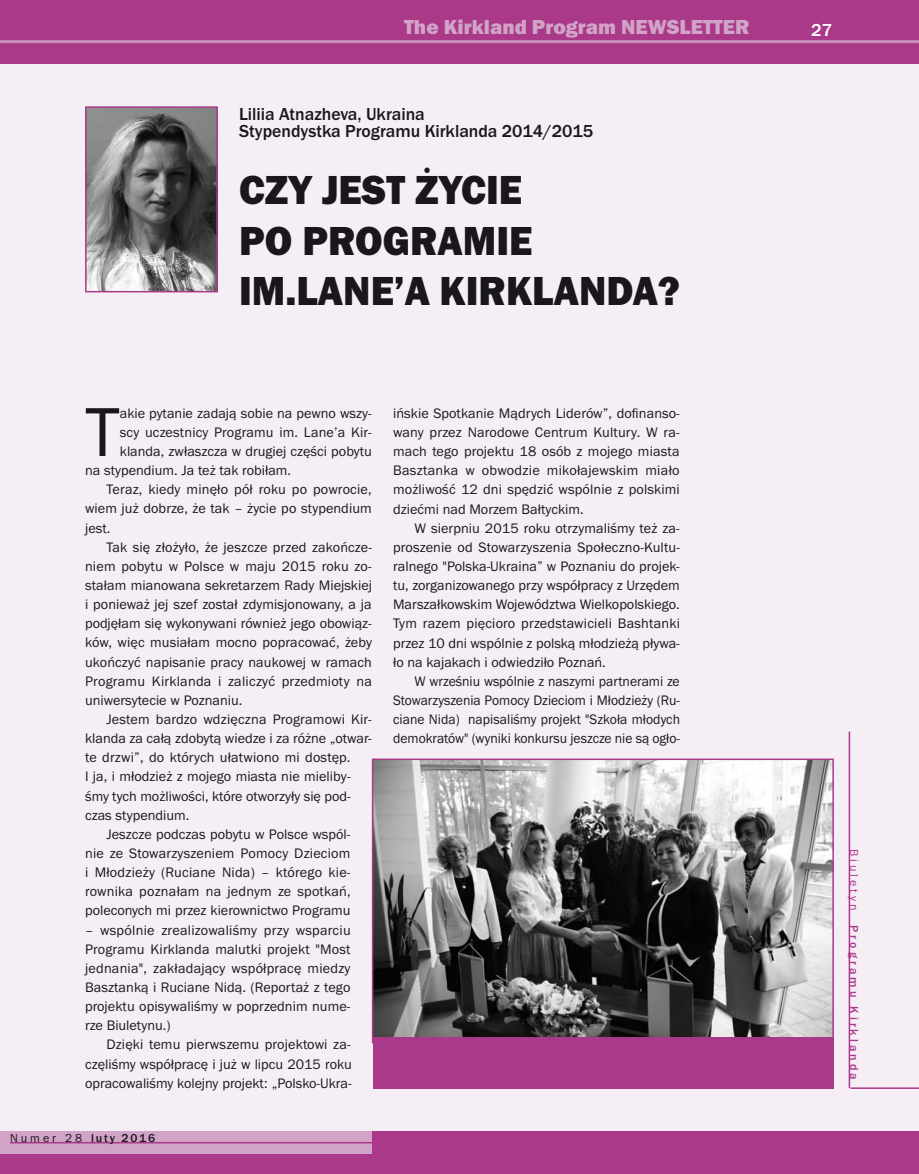
<style>
.page{position:relative;width:919px;height:1174px;background:#fff}
.page>*{position:absolute;margin:0;border:0;box-sizing:border-box;transform-origin:0 0}
.t1{font:71.55px "Franklin Got URWTCE Boo";color:#1a171c}
.t2{font:42px/50.4px "Franklin Got URWTCE Hea";color:#1a171c}
.t3{font:21px "Franklin Got URWTCE Hea";color:#d1a3c7}
.t4{font:500 18px/17.1px "Franklin Got URWTCE";color:#1a171c}
.t5{font:500 18px "Franklin Got URWTCE";color:#fff}
.t6{font:14.25px/19.2px "Franklin Got URWTCE Boo";letter-spacing:.005em;color:#1a171c;text-align:justify}
.t7{font:14.25px/19.2px "Franklin Got URWTCE Boo";letter-spacing:.005em;color:#1a171c;text-align:justify;scale:.96 1}
.t8{font:500 12px "Franklin Got URWTCE";letter-spacing:.25em;color:#aa398a}
.t9{font:500 12px "Franklin Got URWTCE";letter-spacing:.15em;color:#1a171c}
.s1{font-family:"Franklin Got URWTCE Boo";font-weight:400}
</style>
<div class="page">
<div style="left:0;top:0;width:918px;height:1174px;background:#f6eef5"></div>
<div style="left:0;top:0;width:918px;height:64px;background:#aa398a"></div>
<div style="left:0;top:1131px;width:918px;height:43px;background:#aa398a"></div>
<div style="left:0;top:1131px;width:372px;height:23px;background:#d1a3c7"></div>
<hr style="left:10px;top:1142px;width:369px;height:1px;background:#aa398a">
<hr style="left:0;top:40px;width:918px;height:3px;background:#c88fbb">
<hr style="left:848px;top:731px;width:2px;height:357px;background:#aa398a">
<hr style="left:850px;top:1087px;width:68px;height:2px;background:#aa398a">
<img style="left:375px;top:761px;width:455px;height:276px">
<div style="left:372px;top:758px;width:461px;height:285px;border:2px solid #aa398a"></div>
<div style="left:373px;top:1037px;width:460px;height:52px;background:#aa398a"></div>
<img style="left:88px;top:109px;width:127px;height:180px">
<div style="left:85px;top:106px;width:133px;height:186px;border:2px solid #aa398a"></div>
<h3 class="t3" style="left:404px;top:15px;width:347px">The Kirkland Program NEWSLETTER</h3>
<p class="t5" style="left:811px;top:20px;width:23px">27</p>
<p class="t4" style="left:239px;top:105px;width:355px">Liliia Atnazheva, Ukraina<br>Stypendystka Programu Kirklanda 2014/2015</p>
<h2 class="t2" style="left:239px;top:165px;width:442px">CZY JEST ŻYCIE<br>PO PROGRAMIE<br>IM.LANE’A KIRKLANDA?</h2>
<h1 class="t1" style="left:85px;top:392px;width:36px">T</h1>
<p class="t6" style="left:120px;top:403px;width:253px">akie pytanie zadają sobie na pewno wszy-</p>
<p class="t6" style="left:120px;top:423px;width:253px">scy uczestnicy Programu im. Lane’a Kir-</p>
<p class="t6" style="left:120px;top:442px;width:253px">klanda, zwłaszcza w drugiej części pobytu</p>
<p class="t6" style="left:85px;top:461px;width:207px">na stypendium. Ja też tak robiłam.</p>
<p class="t6" style="left:106px;top:480px;width:267px">Teraz, kiedy minęło pół roku po powrocie,</p>
<p class="t6" style="left:85px;top:499px;width:288px">wiem już dobrze, że tak – życie po stypendium</p>
<p class="t6" style="left:85px;top:518px;width:27px">jest.</p>
<p class="t6" style="left:106px;top:537px;width:267px">Tak się złożyło, że jeszcze przed zakończe-</p>
<p class="t6" style="left:85px;top:557px;width:288px">niem pobytu w Polsce w maju 2015 roku zo-</p>
<p class="t6" style="left:85px;top:576px;width:288px">stałam mianowana sekretarzem Rady Miejskiej</p>
<p class="t6" style="left:85px;top:595px;width:288px">i ponieważ jej szef został zdymisjonowany, a ja</p>
<p class="t6" style="left:85px;top:614px;width:288px">podjęłam się wykonywani również jego obowiąz-</p>
<p class="t6" style="left:85px;top:633px;width:288px">ków, więc musiałam mocno popracować, żeby</p>
<p class="t6" style="left:85px;top:652px;width:288px">ukończyć napisanie pracy naukowej w ramach</p>
<p class="t6" style="left:85px;top:671px;width:288px">Programu Kirklanda i zaliczyć przedmioty na</p>
<p class="t6" style="left:85px;top:690px;width:159px">uniwersytecie w Poznaniu.</p>
<p class="t6" style="left:106px;top:710px;width:267px">Jestem bardzo wdzięczna Programowi Kir-</p>
<p class="t6" style="left:85px;top:729px;width:288px">klanda za całą zdobytą wiedze i za różne „otwar-</p>
<p class="t6" style="left:85px;top:748px;width:267px">te drzwi”, do których ułatwiono mi dostęp.</p>
<p class="t6" style="left:85px;top:767px;width:267px">I ja, i młodzież z mojego miasta nie mieliby-</p>
<p class="t6" style="left:85px;top:786px;width:267px">śmy tych możliwości, które otworzyły się pod-</p>
<p class="t6" style="left:85px;top:805px;width:106px">czas stypendium.</p>
<p class="t6" style="left:106px;top:824px;width:245px">Jeszcze podczas pobytu w Polsce wspól-</p>
<p class="t6" style="left:85px;top:844px;width:267px">nie ze Stowarzyszeniem Pomocy Dzieciom</p>
<p class="t6" style="left:85px;top:863px;width:267px">i Młodzieży (Ruciane Nida) – którego kie-</p>
<p class="t6" style="left:85px;top:882px;width:267px">rownika poznałam na jednym ze spotkań,</p>
<p class="t6" style="left:85px;top:901px;width:267px">poleconych mi przez kierownictwo Programu</p>
<p class="t6" style="left:85px;top:920px;width:267px">– wspólnie zrealizowaliśmy przy wsparciu Programu Kirklanda malutki projekt "Most jednania", zakładający współpracę miedzy Basztanką i Ruciane Nidą. (Reportaż z tego projektu opisywaliśmy w poprzednim nume&shy;rze Biuletynu.)</p>
<p class="t6" style="left:85px;top:1035px;width:268px;text-indent:21px">Dzięki temu pierwszemu projektowi za&shy;częliśmy współpracę i już w lipcu 2015 roku opracowaliśmy kolejny projekt: „Polsko-Ukra-</p>
<p class="t9" style="left:10px;top:1131px;width:147px"><span class="s1">Numer 28</span> luty 2016</p>
<p class="t6" style="left:393px;top:404px;width:288px">ińskie Spotkanie Mądrych Liderów”, dofinanso&shy;wany przez Narodowe Centrum Kultury. W ra&shy;mach tego projektu 18 osób z mojego miasta Basztanka w obwodzie mikołajewskim miało możliwość 12 dni spędzić wspólnie z polskimi dziećmi nad Morzem Bałtyckim.</p>
<p class="t6" style="left:393px;top:518px;width:288px;text-indent:21px">W sierpniu 2015 roku otrzymaliśmy też za&shy;proszenie od Stowarzyszenia Społeczno-Kultu&shy;ralnego "Polska-Ukraina” w Poznaniu do projek&shy;tu, zorganizowanego przy współpracy z Urzędem Marszałkowskim Województwa Wielkopolskiego.<br>Tym razem pięcioro przedstawicieli Bashtanki przez 10 dni wspólnie z polską młodzieżą pływa&shy;ło na kajakach i odwiedziło Poznań.</p>
<p class="t7" style="left:393px;top:671px;width:300px;text-indent:21px">W wrześniu wspólnie z naszymi partnerami ze Stowarzyszenia Pomocy Dzieciom i Młodzieży (Ru&shy;ciane Nida) napisaliśmy projekt "Szkoła młodych demokratów" (wyniki konkursu jeszcze nie są ogło-</p>
<p class="t8" style="left:860px;top:848px;width:232px;rotate:90deg"><span class="s1">Biuletyn</span> Programu Kirklanda</p>
</div>
